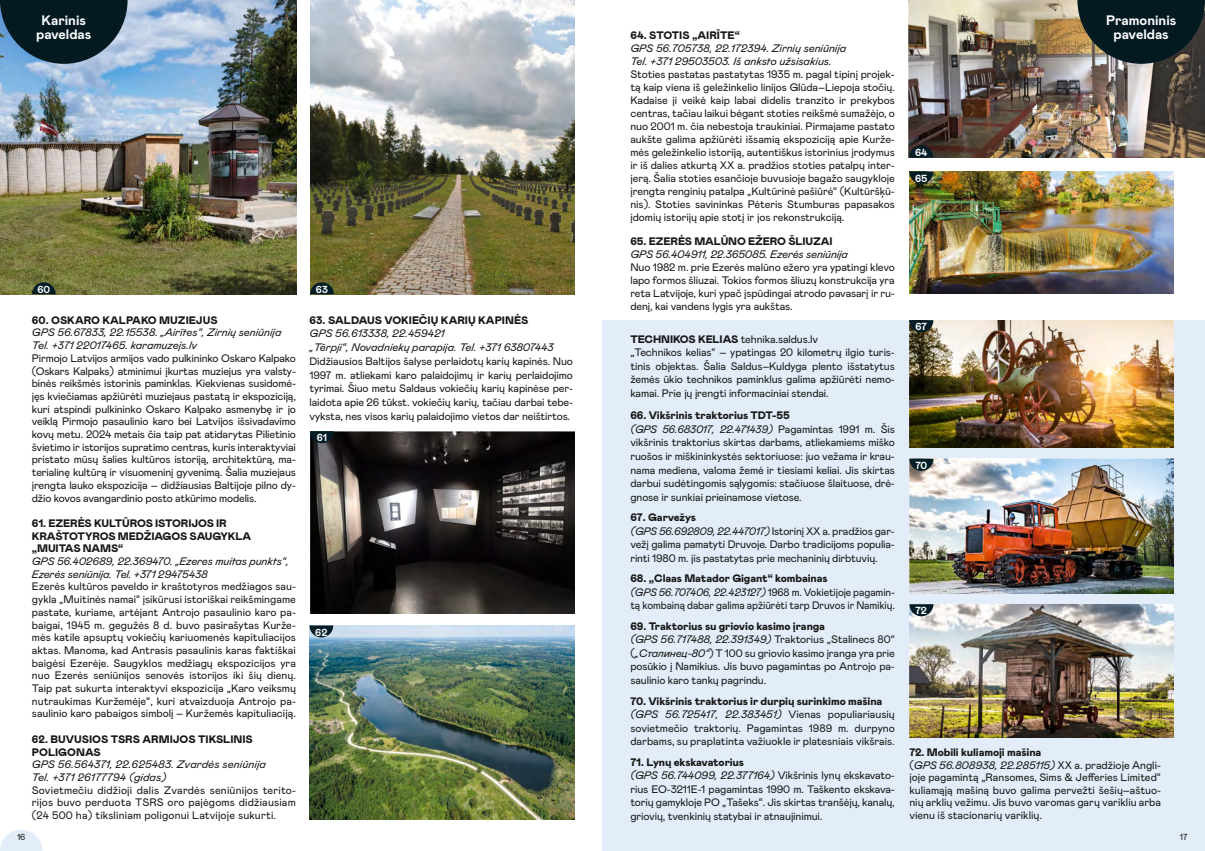
<style>
.page{position:relative;width:1205px;height:851px;background:#fff}
.page>*{position:absolute;margin:0;border:0;box-sizing:border-box;transform-origin:0 0}
.t1{font:700 13.75px/13.8px "Mabry Pro";color:#fff;text-align:center}
.t2{font:10.88px/13.5px "Mabry Pro";letter-spacing:-.01em;color:#181716}
.t3{font:italic 10.88px/12.8px "Mabry Pro";color:#181716}
.t4{font:900 10.88px/12.8px "Mabry Pro";letter-spacing:-.01em;color:#181716}
.t5{font:10.88px/13.5px "Mabry Pro";letter-spacing:-.01em;color:#181716;scale:.96 1}
.t6{font:700 10.25px "Mabry Pro";letter-spacing:-.015em;color:#fff}
.t7{font:700 10.12px "Mabry Pro";letter-spacing:-.01em;color:#fff}
.t8{font:8.75px "Mabry Pro";color:#181716}
.s1{font-weight:900}
.s2{font-style:italic}
</style>
<div class="page">
<svg style="left:0;top:830px;width:43px;height:20px"></svg>
<img style="left:0;top:0;width:296px;height:294px">
<div style="left:602px;top:320px;width:603px;height:530px;background:#e2edf9"></div>
<img style="left:909px;top:171px;width:264px;height:122px">
<img style="left:908px;top:0;width:297px;height:157px">
<img style="left:309px;top:625px;width:265px;height:194px">
<svg style="left:1077px;top:0;width:128px;height:64px;background:#1f2e2e"></svg>
<svg style="left:0;top:0;width:128px;height:64px;background:#223c49"></svg>
<img style="left:310px;top:0;width:264px;height:294px">
<svg style="left:310px;top:282px;width:24px;height:12px"></svg>
<svg style="left:32px;top:282px;width:24px;height:12px"></svg>
<svg style="left:309px;top:625px;width:24px;height:12px"></svg>
<img style="left:310px;top:431px;width:264px;height:182px">
<svg style="left:310px;top:431px;width:24px;height:12px"></svg>
<svg style="left:909px;top:171px;width:24px;height:13px"></svg>
<svg style="left:909px;top:145px;width:24px;height:12px"></svg>
<img style="left:909px;top:320px;width:264px;height:128px">
<img style="left:909px;top:459px;width:264px;height:134px">
<img style="left:909px;top:604px;width:264px;height:133px">
<svg style="left:909px;top:320px;width:24px;height:12px"></svg>
<svg style="left:909px;top:459px;width:24px;height:12px"></svg>
<svg style="left:909px;top:604px;width:24px;height:12px"></svg>
<p class="t1" style="left:36px;top:13px;width:57px">Karinis paveldas</p>
<p class="t7" style="left:37px;top:282px;width:14px">60</p>
<p class="t7" style="left:316px;top:282px;width:14px">63</p>
<p class="t4" style="left:32px;top:313px;width:187px">60. OSKARO KALPAKO MUZIEJUS</p>
<p class="t3" style="left:32px;top:326px;width:251px">GPS 56.67833, 22.15538. „Airītes“, Zirnių seniūnija<br>Tel. +371 22017465. karamuzejs.lv</p>
<p class="t2" style="left:32px;top:351px;width:266px;line-height:12.8px;text-align:justify">Pirmojo Latvijos armijos vado pulkininko Oskaro Kalpako (Oskars Kalpaks) atminimui įkurtas muziejus yra valsty&shy;binės reikšmės istorinis paminklas. Kiekvienas susidomė&shy;jęs kviečiamas apžiūrėti muziejaus pastatą ir ekspoziciją, kuri atspindi pulkininko Oskaro Kalpako asmenybę ir jo veiklą Pirmojo pasaulinio karo bei Latvijos išsivadavimo kovų metu. 2024 metais čia taip pat atidarytas Pilietinio švietimo ir istorijos supratimo centras, kuris interaktyviai pristato mūsų šalies kultūros istoriją, architektūrą, ma&shy;terialinę kultūrą ir visuomeninį gyvenimą. Šalia muziejaus įrengta lauko ekspozicija – didžiausias Baltijoje pilno dy&shy;džio kovos avangardinio posto atkūrimo modelis.</p>
<p class="t4" style="left:32px;top:516px;width:221px">61. EZERĖS KULTŪROS ISTORIJOS IR<br>KRAŠTOTYROS MEDŽIAGOS SAUGYKLA „MUITAS NAMS“</p>
<p class="t3" style="left:32px;top:554px;width:258px">GPS 56.402689, 22.369470. „Ezeres muitas punkts“,<br>Ezerės seniūnija. Tel. +371 29475438</p>
<p class="t2" style="left:32px;top:579px;width:266px;line-height:12.8px;text-align:justify">Ezerės kultūros paveldo ir kraštotyros medžiagos sau&shy;gykla „Muitinės namai“ įsikūrusi istoriškai reikšmingame pastate, kuriame, artėjant Antrojo pasaulinio karo pa&shy;baigai, 1945 m. gegužės 8 d. buvo pasirašytas Kurže&shy;mės katile apsuptų vokiečių kariuomenės kapituliacijos aktas. Manoma, kad Antrasis pasaulinis karas faktiškai baigėsi Ezerėje. Saugyklos medžiagų ekspozicijos yra nuo Ezerės seniūnijos senovės istorijos iki šių dienų.<br>Taip pat sukurta interaktyvi ekspozicija „Karo veiksmų nutraukimas Kuržemėje“, kuri atvaizduoja Antrojo pa&shy;saulinio karo pabaigos simbolį – Kuržemės kapituliaciją.</p>
<p class="t4" style="left:32px;top:732px;width:222px">62. BUVUSIOS TSRS ARMIJOS TIKSLINIS<br>POLIGONAS</p>
<p class="t3" style="left:32px;top:757px;width:236px">GPS 56.564371, 22.625483. Zvardės seniūnija<br>Tel. +371 26177794 (gidas)</p>
<p class="t2" style="left:32px;top:782px;width:265px;line-height:12.8px;text-align:justify">Sovietmečiu didžioji dalis Zvardės seniūnijos terito&shy;rijos buvo perduota TSRS oro pajėgoms didžiausiam (24 500 ha) tiksliniam poligonui Latvijoje sukurti.</p>
<p class="t8" style="left:17px;top:831px;width:10px">16</p>
<p class="t4" style="left:309px;top:313px;width:220px">63. SALDAUS VOKIEČIŲ KARIŲ KAPINĖS</p>
<p class="t3" style="left:309px;top:326px;width:246px;line-height:13.8px">GPS 56.613338, 22.459421<br>„Tērpji“, Novadniekų parapija. Tel. +371 63807443</p>
<p class="t2" style="left:309px;top:353px;width:265px;text-align:justify">Didžiausios Baltijos šalyse perlaidotų karių kapinės. Nuo 1997 m. atliekami karo palaidojimų ir karių perlaidojimo tyrimai. Šiuo metu Saldaus vokiečių karių kapinėse per&shy;laidota apie 26 tūkst. vokiečių karių, tačiau darbai tebe&shy;vyksta, nes visos karių palaidojimo vietos dar neištirtos.</p>
<p class="t7" style="left:317px;top:430px;width:12px">61</p>
<p class="t7" style="left:315px;top:624px;width:14px">62</p>
<p class="t4" style="left:630px;top:29px;width:111px">64. STOTIS „AIRĪTE“</p>
<p class="t3" style="left:630px;top:41px;width:217px">GPS 56.705738, 22.172394. Zirnių seniūnija<br>Tel. +371 29503503. Iš anksto užsisakius.</p>
<p class="t2" style="left:630px;top:67px;width:266px;line-height:13px;text-align:justify">Stoties pastatas pastatytas 1935 m. pagal tipinį projek&shy;tą kaip viena iš geležinkelio linijos Glūda–Liepoja stočių.<br>Kadaise ji veikė kaip labai didelis tranzito ir prekybos centras, tačiau laikui bėgant stoties reikšmė sumažėjo, o nuo 2001 m. čia nebestoja traukiniai. Pirmajame pastato aukšte galima apžiūrėti išsamią ekspoziciją apie Kurže&shy;mės geležinkelio istoriją, autentiškus istorinius įrodymus ir iš dalies atkurtą XX a. pradžios stoties patalpų inter&shy;jerą. Šalia stoties esančioje buvusioje bagažo saugykloje įrengta renginių patalpa „Kultūrinė pašiūrė“ (Kultūršķū&shy;nis). Stoties savininkas Pėteris Stumburas papasakos įdomių istorijų apie stotį ir jos rekonstrukciją.</p>
<p class="t4" style="left:630px;top:234px;width:204px">65. EZERĖS MALŪNO EŽERO ŠLIUZAI</p>
<p class="t3" style="left:630px;top:247px;width:219px">GPS 56.404911, 22.365085. Ezerės seniūnija</p>
<p class="t2" style="left:630px;top:260px;width:266px;line-height:13.1px;text-align:justify">Nuo 1982 m. prie Ezerės malūno ežero yra ypatingi klevo lapo formos šliuzai. Tokios formos šliuzų konstrukcija yra reta Latvijoje, kuri ypač įspūdingai atrodo pavasarį ir ru&shy;denį, kai vandens lygis yra aukštas.</p>
<p class="t2" style="left:630px;top:331px;width:266px"><span class="s1">TECHNIKOS KELIAS</span> tehnika.saldus.lv<br>„Technikos kelias“ – ypatingas 20 kilometrų ilgio turis&shy;tinis objektas. Šalia Saldus–Kuldyga plento išstatytus žemės ūkio technikos paminklus galima apžiūrėti nemo&shy;kamai. Prie jų įrengti informaciniai stendai.</p>
<p class="t2" style="left:630px;top:408px;width:266px"><span class="s1">66. Vikšrinis traktorius TDT-55<br></span><span class="s2">(GPS 56.683017, 22.471439)</span> Pagamintas 1991 m. Šis vikšrinis traktorius skirtas darbams, atliekamiems miško ruošos ir miškininkystės sektoriuose: juo vežama ir krau&shy;nama mediena, valoma žemė ir tiesiami keliai. Jis skirtas darbui sudėtingomis sąlygomis: stačiuose šlaituose, drė&shy;gnose ir sunkiai prieinamose vietose.</p>
<p class="t2" style="left:630px;top:510px;width:266px"><span class="s1">67. Garvežys<br></span><span class="s2">(GPS 56.692809, 22.447017)</span> Istorinį XX a. pradžios gar&shy;vežį galima pamatyti Druvoje. Darbo tradicijoms populia&shy;rinti 1980 m. jis pastatytas prie mechaninių dirbtuvių.</p>
<p class="t5" style="left:630px;top:571px;width:277px"><span class="s1">68. „Claas Matador Gigant“ kombainas<br></span><span class="s2">(GPS 56.707406, 22.423127)</span> 1968 m. Vokietijoje pagamin&shy;tą kombainą dabar galima apžiūrėti tarp Druvos ir Namikių.</p>
<p class="t2" style="left:630px;top:618px;width:266px"><span class="s1">69. Traktorius su griovio kasimo įranga<br></span><span class="s2">(GPS 56.717488, 22.391349)</span> Traktorius „Stalinecs 80“ (<span class="s2">„Сталинец-80“</span>) T 100 su griovio kasimo įranga yra prie posūkio į Namikius. Jis buvo pagamintas po Antrojo pa&shy;saulinio karo tankų pagrindu.</p>
<p class="t2" style="left:630px;top:693px;width:266px"><span class="s1">70. Vikšrinis traktorius ir durpių surinkimo mašina </span><span class="s2">(GPS 56.725417, 22.383451)</span> Vienas populiariausių sovietmečio traktorių. Pagamintas 1989 m. durpyno darbams, su praplatinta važiuokle ir platesniais vikšrais.</p>
<p class="t2" style="left:630px;top:754px;width:266px"><span class="s1">71. Lynų ekskavatorius<br></span><span class="s2">(GPS 56.744099, 22.377164)</span> Vikšrinis lynų ekskavato&shy;rius EO-3211E-1 pagamintas 1990 m. Taškento ekskava&shy;torių gamykloje PO „Tašeks“. Jis skirtas tranšėjų, kanalų, griovių, tvenkinių statybai ir atnaujinimui.</p>
<p class="t7" style="left:915px;top:145px;width:14px">64</p>
<p class="t6" style="left:915px;top:171px;width:14px">65</p>
<p class="t6" style="left:915px;top:319px;width:13px">67</p>
<p class="t6" style="left:915px;top:458px;width:13px">70</p>
<p class="t6" style="left:915px;top:603px;width:13px">72</p>
<p class="t1" style="left:1106px;top:13px;width:72px">Pramoninis paveldas</p>
<p class="t2" style="left:909px;top:745px;width:253px;line-height:12.5px"><span class="s1">72. Mobili kuliamoji mašina<br></span>(<span class="s2">GPS 56.808938, 22.285115)</span> XX a. pradžioje Angli&shy;joje pagamintą „Ransomes, Sims &amp; Jefferies Limited“ kuliamąją mašiną buvo galima pervežti šešių–aštuo&shy;nių arklių vežimu. Jis buvo varomas garų varikliu arba vienu iš stacionarių variklių.</p>
<p class="t8" style="left:1180px;top:831px;width:9px">17</p>
</div>
